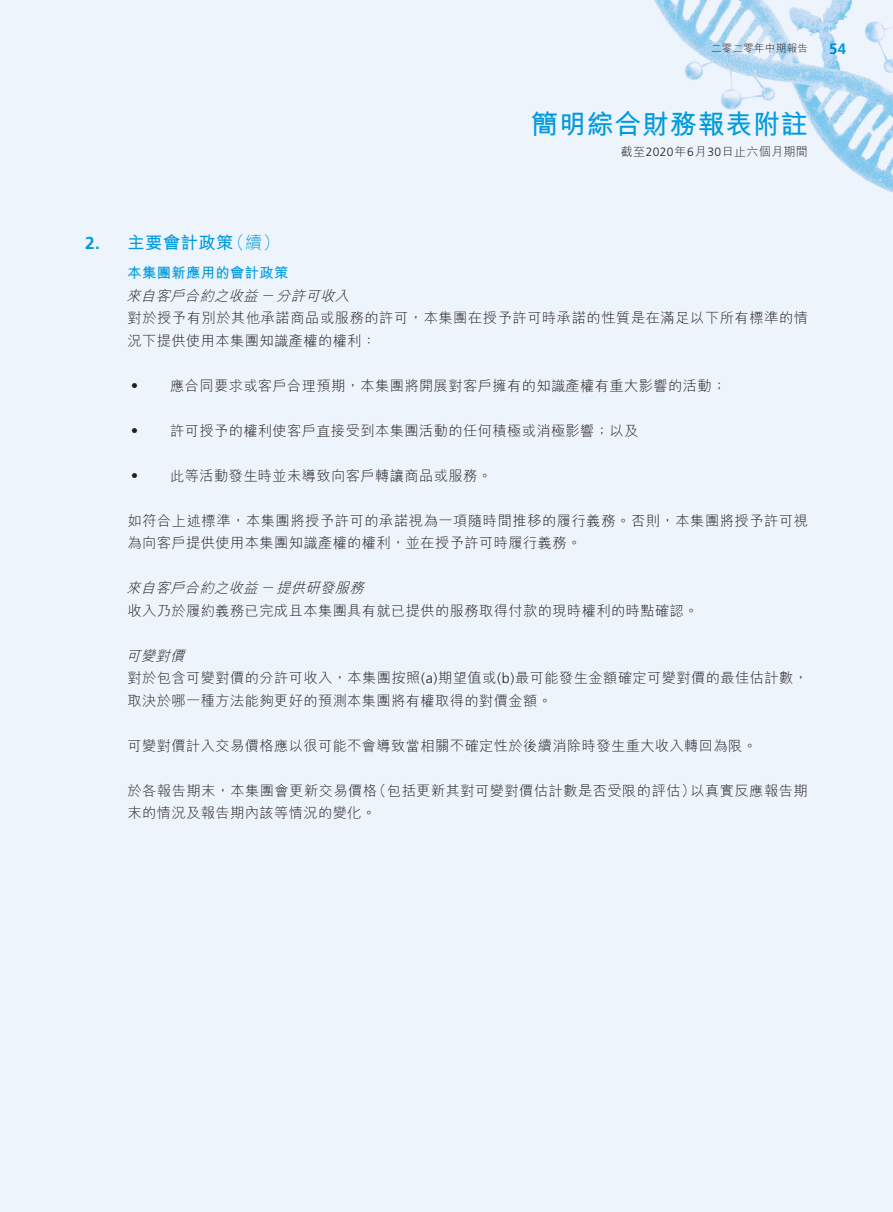
<style>
.page{position:relative;width:893px;height:1212px;background:#eef4fc}
.page>*{position:absolute;margin:0;border:0;box-sizing:border-box;transform-origin:0 0}
.t1{font:700 27px "M Hei HK";letter-spacing:.03em;color:#009bde}
.t2{font:700 17.25px "M Hei HK";letter-spacing:.03em;color:#009bde}
.t3{font:300 17.25px "M Hei HK";color:#009bde}
.t4{font:700 17.25px "Frutiger LT Std";color:#009bde}
.t5{font:700 15px "Frutiger LT Std";color:#009bde}
.t6{font:300 14.25px/22.5px "M Hei HK";letter-spacing:.03em;color:#231f20}
.t7{font:italic 300 14.25px "M Hei HK";color:#231f20}
.t8{font:700 14.25px "M Hei HK";letter-spacing:.03em;color:#009bde}
.t9{font:300 12px "M Hei HK";letter-spacing:.03em;color:#231f20}
.t10{font:300 10.5px "M Hei HK";letter-spacing:.03em;color:#231f20}
.s1{font-family:"Frutiger LT Std"}
.s2{font-style:italic}
</style>
<div class="page">
<img style="left:654px;top:0;width:239px;height:193px">
<p class="t10" style="left:711px;top:43px;width:98px">二零二零年中期報告</p>
<h1 class="t1" style="left:531px;top:104px;width:278px">簡明綜合財務報表附註</h1>
<p class="t9" style="left:621px;top:146px;width:189px">截至<span class="s1">2020</span>年<span class="s1">6</span>月<span class="s1">30</span>日止六個月期間</p>
<p class="t5" style="left:829px;top:40px;width:19px">54</p>
<p class="t4" style="left:85px;top:233px;width:16px">2.</p>
<p class="t2" style="left:128px;top:230px;width:107px">主要會計政策</p>
<p class="t3" style="left:227px;top:234px;width:54px">（續(</p>
<p class="t8" style="left:128px;top:263px;width:162px">本集團新應用的會計政策</p>
<p class="t7" style="left:126px;top:288px;width:228px">來自客戶合約之收益－分許可收入</p>
<p class="t6" style="left:128px;top:306px;width:682px">對於授予有別於其他承諾商品或服務的許可，本集團在授予許可時承諾的性質是在滿足以下所有標準的情況下提供使用本集團知識產權的權利：</p>
<p class="t6" style="left:170px;top:374px;width:558px">應合同要求或客戶合理預期，本集團將開展對客戶擁有的知識產權有重大影響的活動;</p>
<p class="t6" style="left:128px;top:374px;width:16px">‧</p>
<p class="t6" style="left:128px;top:419px;width:16px">‧</p>
<p class="t6" style="left:170px;top:419px;width:470px">許可授予的權利使客戶直接受到本集團活動的任何積極或消極影響；以及</p>
<p class="t6" style="left:170px;top:464px;width:323px">此等活動發生時並未導致向客戶轉讓商品或服務。</p>
<p class="t6" style="left:128px;top:464px;width:16px">‧</p>
<p class="t6" style="left:128px;top:509px;width:682px">如符合上述標準，本集團將授予許可的承諾視為一項隨時間推移的履行義務。否則，本集團將授予許可視為向客戶提供使用本集團知識產權的權利，並在授予許可時履行義務。</p>
<p class="t7" style="left:126px;top:581px;width:243px">來自客戶合約之收益－提供研發服務</p>
<p class="t6" style="left:128px;top:599px;width:572px">收入乃於履約義務已完成且本集團具有就已提供的服務取得付款的現時權利的時點確認。</p>
<p class="t6" style="left:126px;top:644px;width:683px"><span class="s2">可變對價<br></span>對於包含可變對價的分許可收入，本集團按照 <span class="s1">)a(</span> 期望值或 <span class="s1">)b(</span> 最可能發生金額確定可變對價的最佳估計數，取決於哪一種方法能夠更好的預測本集團將有權取得的對價金額。</p>
<p class="t6" style="left:128px;top:734px;width:631px">可變對價計入交易價格應以很可能不會導致當相關不確定性於後續消除時發生重大收入轉回為限。</p>
<p class="t6" style="left:690px;top:779px;width:119px">以真實反應報告期</p>
<p class="t6" style="left:372px;top:779px;width:325px">（包括更新其對可變對價估計數是否受限的評估）</p>
<p class="t6" style="left:128px;top:779px;width:251px">於各報告期末，本集團會更新交易價格末的情況及報告期內該等情況的變化。</p>
</div>
